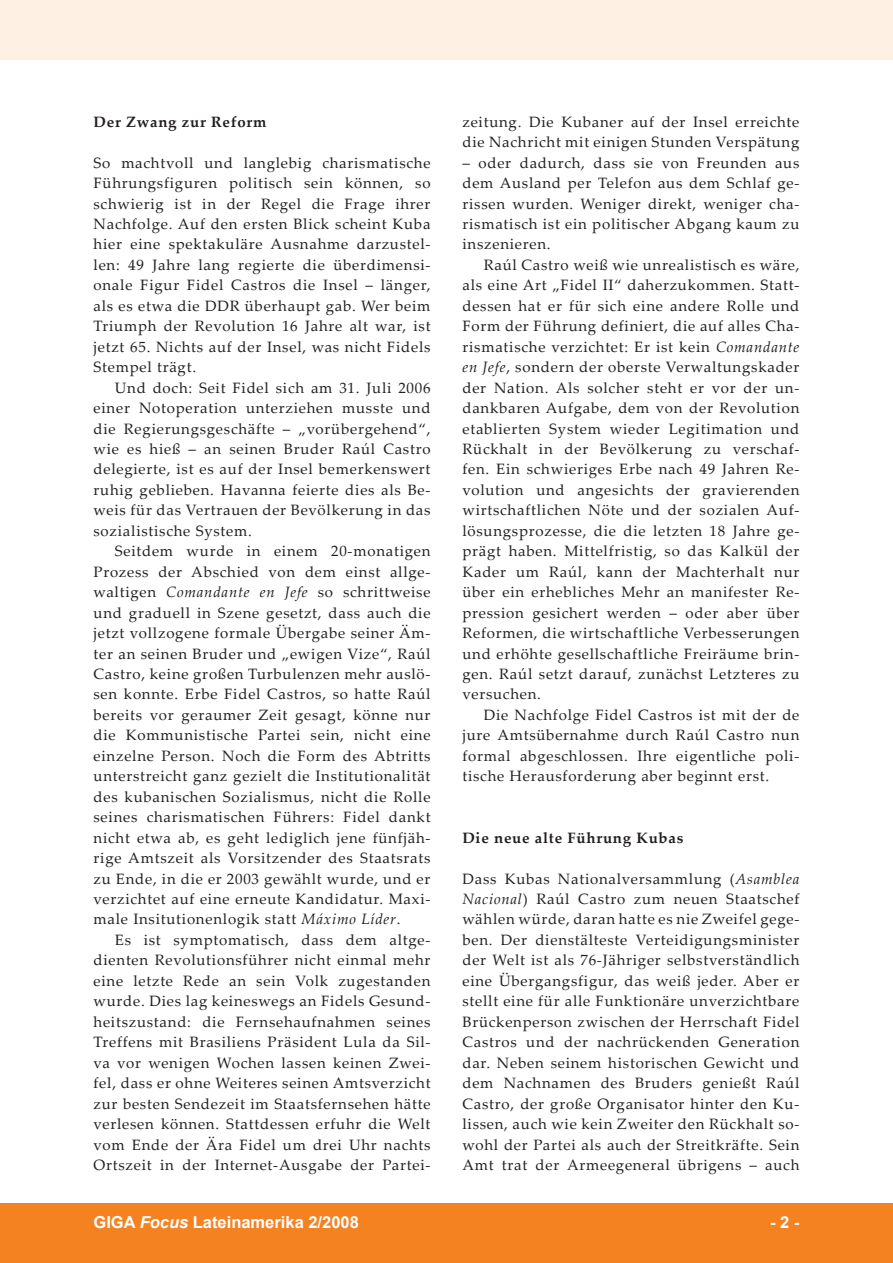
<style>
.page{position:relative;width:893px;height:1263px;background:#fff}
.page>*{position:absolute;margin:0;border:0;box-sizing:border-box;transform-origin:0 0}
.foc__text_fusszeile{font:700 16.5px "Arial";color:#fff}
.foc__text_seitenzahl{font:700 16.5px "Arial";color:#fff}
.foc__text_fliesstext{font:15px/20.4px "Palatino Linotype";letter-spacing:.05em;color:#231f20;text-align:justify}
.foc__text_1__absatz{font:15px/20.4px "Palatino Linotype";letter-spacing:.05em;color:#231f20;text-align:justify}
.foc__text_ueberschri{font:700 15px "Palatino Linotype";letter-spacing:.05em;color:#231f20}
.s1{font-style:italic}
</style>
<div class="page">
<div style="left:0;top:1203px;width:893px;height:60px;background:#f58220"></div>
<div style="left:0;top:0;width:893px;height:60px;background:#fef0e2"></div>
<p class="foc__text_ueberschri" style="left:94px;top:111px;width:174px">Der Zwang zur Reform</p>
<p class="foc__text_1__absatz" style="left:94px;top:152px;width:339px">So machtvoll und langlebig charismatische Führungsfiguren politisch sein können, so schwierig ist in der Regel die Frage ihrer Nachfolge. Auf den ersten Blick scheint Kuba hier eine spektakuläre Ausnahme darzustel&shy;len: 49 Jahre lang regierte die überdimensi&shy;onale Figur Fidel Castros die Insel – länger, als es etwa die DDR überhaupt gab. Wer beim Triumph der Revolution 16 Jahre alt war, ist jetzt 65. Nichts auf der Insel, was nicht Fidels Stempel trägt.</p>
<p class="foc__text_fliesstext" style="left:94px;top:377px;width:339px;text-indent:21px">Und doch: Seit Fidel sich am 31. Juli 2006 einer Notoperation unterziehen musste und die Regierungsgeschäfte – „vorübergehend“, wie es hieß – an seinen Bruder Raúl Castro delegierte, ist es auf der Insel bemerkenswert ruhig geblieben. Havanna feierte dies als Be&shy;weis für das Vertrauen der Bevölkerung in das sozialistische System.</p>
<p class="foc__text_fliesstext" style="left:94px;top:540px;width:339px;text-indent:21px">Seitdem wurde in einem 20-monatigen Prozess der Abschied von dem einst allge&shy;waltigen <span class="s1">Comandante en Jefe</span> so schrittweise und graduell in Szene gesetzt, dass auch die jetzt vollzogene formale Übergabe seiner Äm&shy;ter an seinen Bruder und „ewigen Vize“, Raúl Castro, keine großen Turbulenzen mehr auslö&shy;sen konnte. Erbe Fidel Castros, so hatte Raúl bereits vor geraumer Zeit gesagt, könne nur die Kommunistische Partei sein, nicht eine einzelne Person. Noch die Form des Abtritts unterstreicht ganz gezielt die Institutionalität des kubanischen Sozialismus, nicht die Rolle seines charismatischen Führers: Fidel dankt nicht etwa ab, es geht lediglich jene fünfjäh&shy;rige Amtszeit als Vorsitzender des Staatsrats zu Ende, in die er 2003 gewählt wurde, und er verzichtet auf eine erneute Kandidatur. Maxi&shy;male Insitutionenlogik statt <span class="s1">Máximo Líder</span>.</p>
<p class="foc__text_fliesstext" style="left:94px;top:929px;width:339px;text-indent:21px">Es ist symptomatisch, dass dem altge&shy;dienten Revolutionsführer nicht einmal mehr eine letzte Rede an sein Volk zugestanden wurde. Dies lag keineswegs an Fidels Gesund&shy;heitszustand: die Fernsehaufnahmen seines Treffens mit Brasiliens Präsident Lula da Sil&shy;va vor wenigen Wochen lassen keinen Zwei&shy;fel, dass er ohne Weiteres seinen Amtsverzicht zur besten Sendezeit im Staatsfernsehen hätte verlesen können. Stattdessen erfuhr die Welt vom Ende der Ära Fidel um drei Uhr nachts Ortszeit in der Internet-Ausgabe der Partei-</p>
<p class="foc__text_fliesstext" style="left:462px;top:111px;width:338px">zeitung. Die Kubaner auf der Insel erreichte die Nachricht mit einigen Stunden Verspätung</p>
<p class="foc__text_fliesstext" style="left:462px;top:152px;width:339px">– oder dadurch, dass sie von Freunden aus dem Ausland per Telefon aus dem Schlaf ge&shy;rissen wurden. Weniger direkt, weniger cha&shy;rismatisch ist ein politischer Abgang kaum zu inszenieren.</p>
<p class="foc__text_fliesstext" style="left:462px;top:254px;width:339px;text-indent:21px">Raúl Castro weiß wie unrealistisch es wäre, als eine Art „Fidel II“ daherzukommen. Statt&shy;dessen hat er für sich eine andere Rolle und Form der Führung definiert, die auf alles Cha&shy;rismatische verzichtet: Er ist kein <span class="s1">Comandante en Jefe</span>, sondern der oberste Verwaltungskader der Nation. Als solcher steht er vor der un&shy;dankbaren Aufgabe, dem von der Revolution etablierten System wieder Legitimation und Rückhalt in der Bevölkerung zu verschaf&shy;fen. Ein schwieriges Erbe nach 49 Jahren Re&shy;volution und angesichts der gravierenden wirtschaftlichen Nöte und der sozialen Auf&shy;lösungsprozesse, die die letzten 18 Jahre ge&shy;prägt haben. Mittelfristig, so das Kalkül der Kader um Raúl, kann der Machterhalt nur über ein erhebliches Mehr an manifester Re&shy;pression gesichert werden – oder aber über Reformen, die wirtschaftliche Verbesserungen und erhöhte gesellschaftliche Freiräume brin&shy;gen. Raúl setzt darauf, zunächst Letzteres zu versuchen.</p>
<p class="foc__text_fliesstext" style="left:462px;top:704px;width:339px;text-indent:21px">Die Nachfolge Fidel Castros ist mit der de jure Amtsübernahme durch Raúl Castro nun formal abgeschlossen. Ihre eigentliche poli&shy;tische Herausforderung aber beginnt erst.</p>
<p class="foc__text_ueberschri" style="left:462px;top:827px;width:223px">Die neue alte Führung Kubas</p>
<p class="foc__text_1__absatz" style="left:462px;top:868px;width:338px">Dass Kubas Nationalversammlung (<span class="s1">Asamblea Nacional</span>) Raúl Castro zum neuen Staatschef wählen würde, daran hatte es nie Zweifel gege&shy;ben. Der dienstälteste Verteidigungsminister der Welt ist als 76-Jähriger selbstverständlich eine Übergangsfigur, das weiß jeder. Aber er stellt eine für alle Funktionäre unverzichtbare Brückenperson zwischen der Herrschaft Fidel Castros und der nachrückenden Generation dar. Neben seinem historischen Gewicht und dem Nachnamen des Bruders genießt Raúl Castro, der große Organisator hinter den Ku&shy;lissen, auch wie kein Zweiter den Rückhalt so&shy;wohl der Partei als auch der Streitkräfte. Sein Amt trat der Armeegeneral übrigens – auch</p>
<p class="foc__text_fusszeile" style="left:94px;top:1211px;width:267px">GIGA <span class="s1">Focus</span> Lateinamerika 2/2008</p>
<p class="foc__text_seitenzahl" style="left:770px;top:1211px;width:31px">- -</p>
</div>
